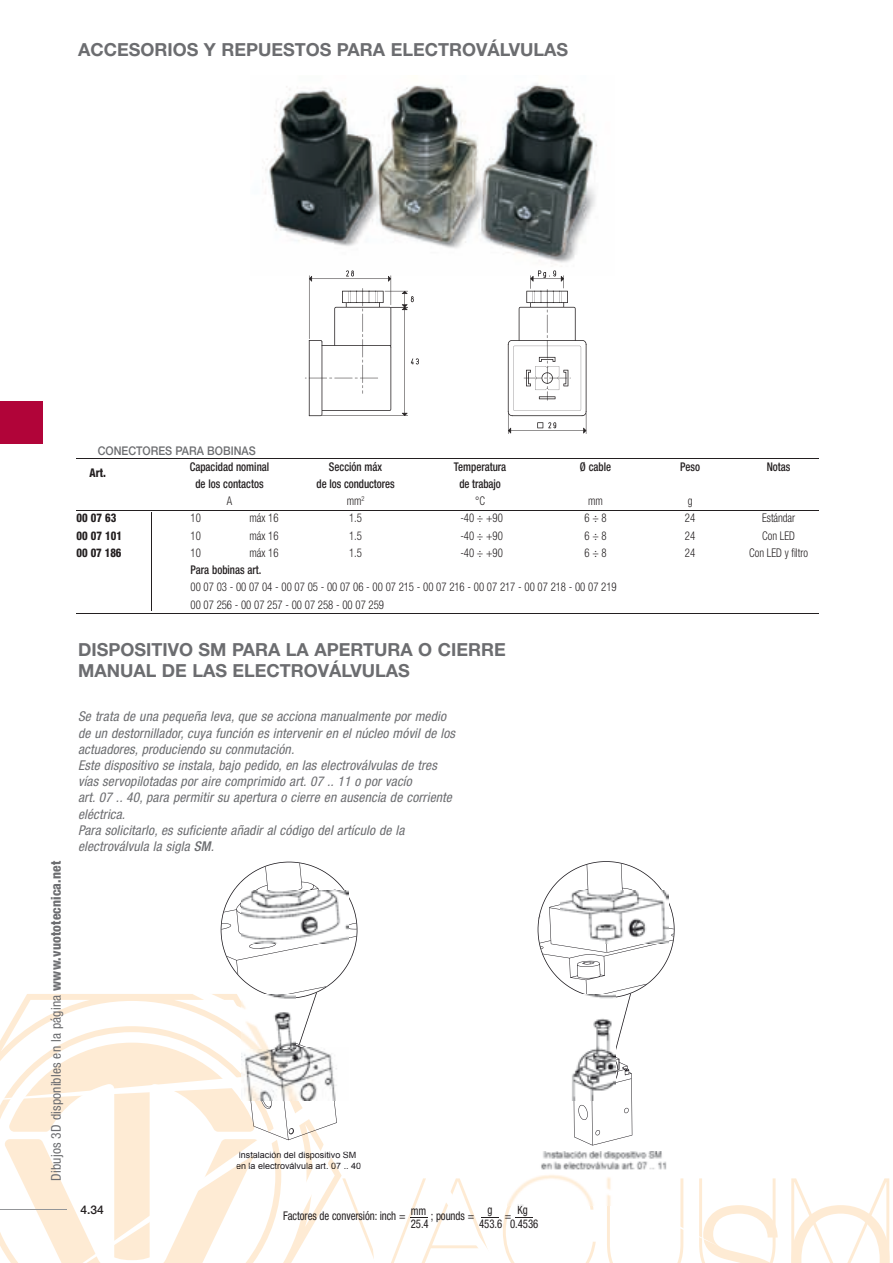
<style>
.page{position:relative;width:893px;height:1263px;background:#fff}
.page>*{position:absolute;margin:0;border:0;box-sizing:border-box;transform-origin:0 0}
.t1{font:700 18px/21.6px "Helvetica Neue";color:#6c6d70}
.t2{font:italic condensed 13.5px/16.2px "Helvetica Neue";letter-spacing:.01em;color:#6c6d70}
.t3{font:condensed 13.5px "Helvetica Neue";letter-spacing:.01em;color:#6c6d70}
.t4{font:300 condensed 12px/17.2px "Helvetica Neue";letter-spacing:-.005em;color:#231f20;scale:.9 1}
.t5{font:500 condensed 12px "Helvetica Neue";color:#231f20;scale:.9 1}
.t6{font:condensed 12px "Helvetica Neue";letter-spacing:-.005em;color:#231f20;scale:.9 1}
.t7{font:800 condensed 12px "Helvetica Neue";color:#231f20;scale:.9 1}
.t8{font:500 12px "Helvetica Neue";color:#6c6d70;scale:.9 1}
.t9{font:500 12px "Helvetica Neue";color:#231f20}
.t10{font:9px/10.8px "Arial";color:#1a171c}
.s1{font-weight:800}
.s2{font-weight:500}
</style>
<div class="page">
<svg style="left:757px;top:1178px;width:21px;height:85px"></svg>
<svg style="left:791px;top:1178px;width:99px;height:85px"></svg>
<div style="left:0;top:401px;width:43px;height:42px;background:#b10439"></div>
<hr style="left:0;top:1209px;width:66px;height:1px;background:#939598">
<hr style="left:77px;top:458px;width:742px;height:1px;background:#231f20">
<hr style="left:77px;top:510px;width:742px;height:1px;background:#231f20">
<hr style="left:77px;top:613px;width:742px;height:1px;background:#231f20">
<hr style="left:151px;top:512px;width:1px;height:99px;background:#231f20">
<img style="left:262px;top:83px;width:335px;height:184px">
<svg style="left:305px;top:270px;width:114px;height:147px"></svg>
<svg style="left:5px;top:861px;width:678px;height:402px"></svg>
<hr style="left:586px;top:344px;width:1px;height:68px;background:#231f20">
<svg style="left:508px;top:270px;width:78px;height:164px"></svg>
<img style="left:507px;top:1152px;width:161px;height:53px">
<img style="left:241px;top:1047px;width:108px;height:53px">
<img style="left:561px;top:995px;width:54px;height:105px">
<img style="left:241px;top:995px;width:55px;height:53px">
<img style="left:241px;top:890px;width:108px;height:53px">
<img style="left:561px;top:890px;width:107px;height:53px">
<h1 class="t1" style="left:78px;top:39px;width:492px">ACCESORIOS Y REPUESTOS PARA ELECTROVÁLVULAS</h1>
<p class="t8" style="left:98px;top:443px;width:177px">CONECTORES PARA BOBINAS</p>
<p class="t7" style="left:90px;top:465px;width:20px">Art.</p>
<p class="t5" style="left:190px;top:459px;width:90px">Capacidad nominal</p>
<p class="t5" style="left:329px;top:459px;width:61px">Sección máx</p>
<p class="t5" style="left:454px;top:459px;width:60px">Temperatura</p>
<p class="t5" style="left:580px;top:459px;width:36px">Ø cable</p>
<p class="t5" style="left:680px;top:459px;width:24px">Peso</p>
<p class="t5" style="left:767px;top:459px;width:28px">Notas</p>
<p class="t5" style="left:195px;top:477px;width:77px">de los contactos</p>
<p class="t5" style="left:317px;top:477px;width:88px">de los conductores</p>
<p class="t5" style="left:459px;top:477px;width:48px">de trabajo</p>
<p class="t4" style="left:227px;top:492px;width:7px">a</p>
<p class="t4" style="left:347px;top:492px;width:21px">mm<sup>2</sup></p>
<p class="t4" style="left:475px;top:492px;width:12px">°c</p>
<p class="t4" style="left:588px;top:492px;width:18px">mm</p>
<p class="t4" style="left:688px;top:492px;width:7px">g</p>
<p class="t7" style="left:77px;top:511px;width:46px">00 07 63</p>
<p class="t4" style="left:191px;top:509px;width:13px">10</p>
<p class="t4" style="left:250px;top:509px;width:34px">máx 16</p>
<p class="t4" style="left:349px;top:509px;width:16px">1.5</p>
<p class="t4" style="left:460px;top:509px;width:49px">-40 ÷ +90</p>
<p class="t4" style="left:584px;top:509px;width:26px">6 ÷ 8</p>
<p class="t4" style="left:685px;top:509px;width:13px">24</p>
<p class="t4" style="left:762px;top:509px;width:38px">estándar</p>
<p class="t7" style="left:77px;top:528px;width:52px">00 07 101</p>
<p class="t4" style="left:191px;top:527px;width:13px">10</p>
<p class="t4" style="left:250px;top:527px;width:34px">máx 16</p>
<p class="t4" style="left:349px;top:527px;width:16px">1.5</p>
<p class="t4" style="left:460px;top:527px;width:49px">-40 ÷ +90</p>
<p class="t4" style="left:584px;top:527px;width:26px">6 ÷ 8</p>
<p class="t4" style="left:685px;top:527px;width:13px">24</p>
<p class="t4" style="left:762px;top:527px;width:38px">con led</p>
<p class="t7" style="left:77px;top:545px;width:52px">00 07 186</p>
<p class="t4" style="left:191px;top:544px;width:13px">10</p>
<p class="t4" style="left:250px;top:544px;width:34px">máx 16</p>
<p class="t4" style="left:349px;top:544px;width:16px">1.5</p>
<p class="t4" style="left:460px;top:544px;width:49px">-40 ÷ +90</p>
<p class="t4" style="left:584px;top:544px;width:26px">6 ÷ 8</p>
<p class="t4" style="left:685px;top:544px;width:13px">24</p>
<p class="t4" style="left:749px;top:544px;width:67px">con led y filtro</p>
<p class="t5" style="left:191px;top:563px;width:80px">Para bobinas art.</p>
<p class="t4" style="left:191px;top:578px;width:475px">00 07 03 - 00 07 04 - 00 07 05 - 00 07 06 - 00 07 215 - 00 07 216 - 00 07 217 - 00 07 218 - 00 07 219<br>00 07 256 - 00 07 257 - 00 07 258 - 00 07 259</p>
<h1 class="t1" style="left:78px;top:638px;width:429px">DISPOSITIVO SM PARA LA APERTURA O CIERRE<br>MANUAL DE LAS ELECTROVÁLVULAS</h1>
<p class="t3" style="left:48px;top:1181px;width:321px;rotate:-90deg">Dibujos 3D disponibles en la página <span class="s1">www.vuototecnica.net</span></p>
<p class="t2" style="left:78px;top:708px;width:378px">Se trata de una pequeña leva, que se acciona manualmente por medio de un destornillador, cuya función es intervenir en el núcleo móvil de los actuadores, produciendo su conmutación.<br>Este dispositivo se instala, bajo pedido, en las electroválvulas de tres vías servopilotadas por aire comprimido art. 07 .. 11 o por vacío<br>art. 07 .. 40, para permitir su apertura o cierre en ausencia de corriente eléctrica.<br>Para solicitarlo, es suficiente añadir al código del artículo de la electroválvula la sigla <span class="s2">SM</span>.</p>
<p class="t9" style="left:81px;top:1202px;width:25px">4.34</p>
<p class="t10" style="left:236px;top:1150px;width:127px">Instalación del dispositivo SM en la electroválvula art. 07 .. 40</p>
<p class="t6" style="left:411px;top:1204px;width:19px">mm</p>
<p class="t6" style="left:487px;top:1202px;width:7px">g</p>
<p class="t6" style="left:518px;top:1203px;width:13px">Kg</p>
<p class="t6" style="left:283px;top:1208px;width:137px">Factores de conversión: inch =</p>
<p class="t6" style="left:431px;top:1208px;width:50px">; pounds =</p>
<p class="t6" style="left:505px;top:1208px;width:9px">=</p>
<p class="t6" style="left:411px;top:1216px;width:21px">25.4</p>
<p class="t6" style="left:479px;top:1216px;width:67px">453.6 0.4536</p>
</div>
